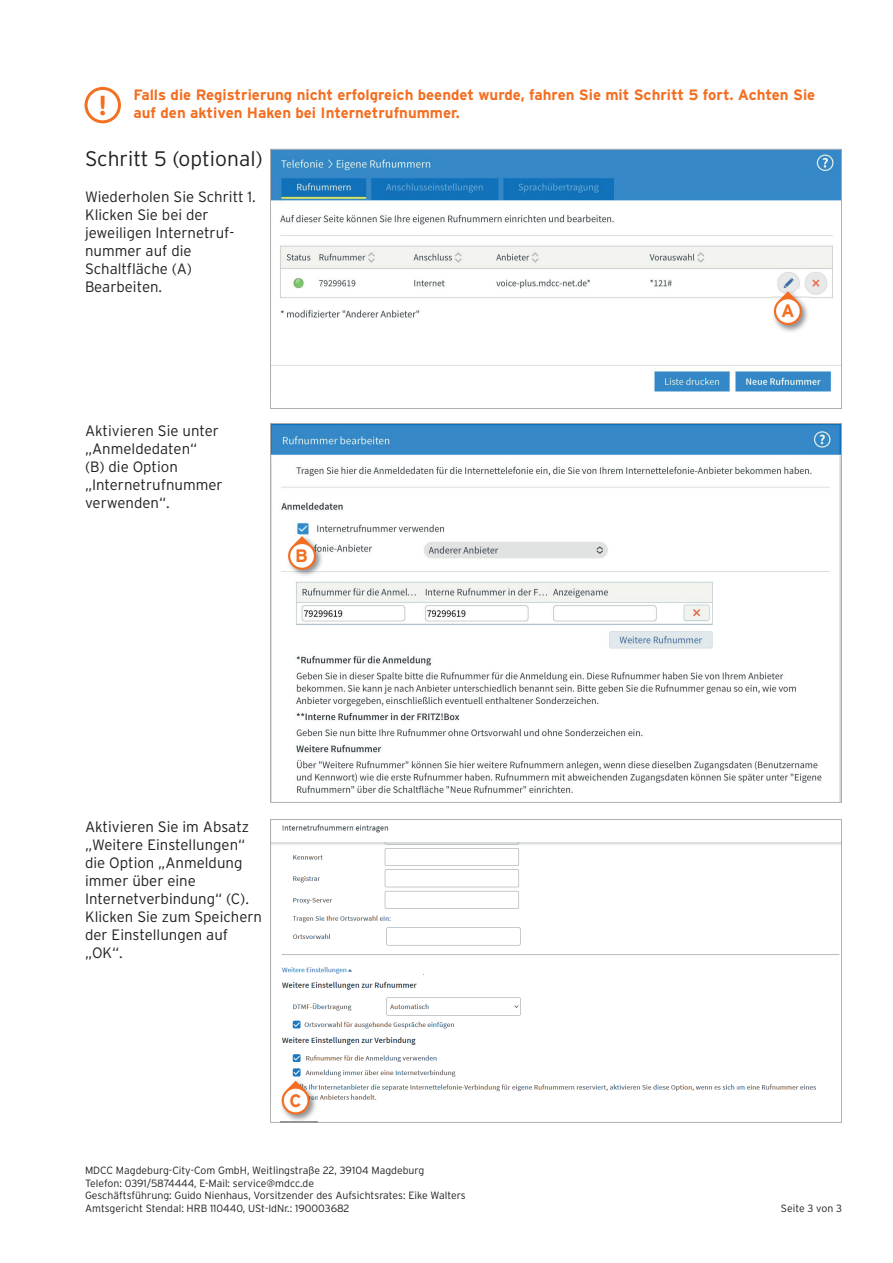
<style>
.page{position:relative;width:893px;height:1263px;background:#fff}
.page>*{position:absolute;margin:0;border:0;box-sizing:border-box;transform-origin:0 0}
.t1{font:300 21px "Interstate";color:#231f20}
.t2{font:700 18px "Interstate";color:#f36e21}
.t3{font:300 15px/18px "Interstate";color:#231f20}
.t4{font:700 15px/18px "Interstate";color:#f36e21}
.t5{font:300 10.5px/12.6px "Interstate";color:#231f20}
</style>
<div class="page">
<svg style="left:270px;top:149px;width:572px;height:260px"></svg>
<svg style="left:270px;top:423px;width:572px;height:380px"></svg>
<svg style="left:270px;top:819px;width:572px;height:304px"></svg>
<svg style="left:85px;top:87px;width:36px;height:36px"></svg>
<img style="left:772px;top:290px;width:37px;height:43px">
<svg style="left:774px;top:291px;width:28px;height:34px"></svg>
<img style="left:286px;top:535px;width:37px;height:43px">
<svg style="left:288px;top:536px;width:28px;height:34px"></svg>
<img style="left:280px;top:1079px;width:37px;height:44px">
<svg style="left:282px;top:1081px;width:28px;height:33px"></svg>
<p class="t4" style="left:98px;top:86px;width:719px;text-indent:35px">Falls die Registrierung nicht erfolgreich beendet wurde, fahren Sie mit Schritt 5 fort. Achten Sie <sup>!</sup> auf den aktiven Haken bei Internetrufnummer.</p>
<h1 class="t1" style="left:85px;top:146px;width:179px">Schritt 5 (optional)</h1>
<p class="t3" style="left:85px;top:187px;width:172px">Wiederholen Sie Schritt 1.<br>Klicken Sie bei der jeweiligen Internetruf&shy;nummer auf die<br>Schaltfläche (A)<br>Bearbeiten.</p>
<p class="t3" style="left:85px;top:421px;width:139px">Aktivieren Sie unter „Anmeldedaten“<br>(B) die Option „Internetrufnummer verwenden“.</p>
<p class="t2" style="left:295px;top:545px;width:14px">B</p>
<p class="t3" style="left:85px;top:817px;width:179px">Aktivieren Sie im Absatz „Weitere Einstellungen“ die Option „Anmeldung immer über eine<br>Internetverbindung“ (C).<br>Klicken Sie zum Speichern der Einstellungen auf „OK“.</p>
<p class="t2" style="left:289px;top:1090px;width:14px">C</p>
<p class="t5" style="left:85px;top:1164px;width:382px">MDCC Magdeburg-City-Com GmbH, Weitlingstraße 22, 39104 Magdeburg<br>Telefon: 0391/5874444, E-Mail: service@mdcc.de<br>Geschäftsführung: Guido Nienhaus, Vorsitzender des Aufsichtsrates: Eike Walters Amtsgericht Stendal: HRB 110440, USt-IdNr.: 190003682</p>
<p class="t2" style="left:781px;top:301px;width:15px">A</p>
<p class="t5" style="left:781px;top:1202px;width:63px">Seite 3 von 3</p>
</div>
